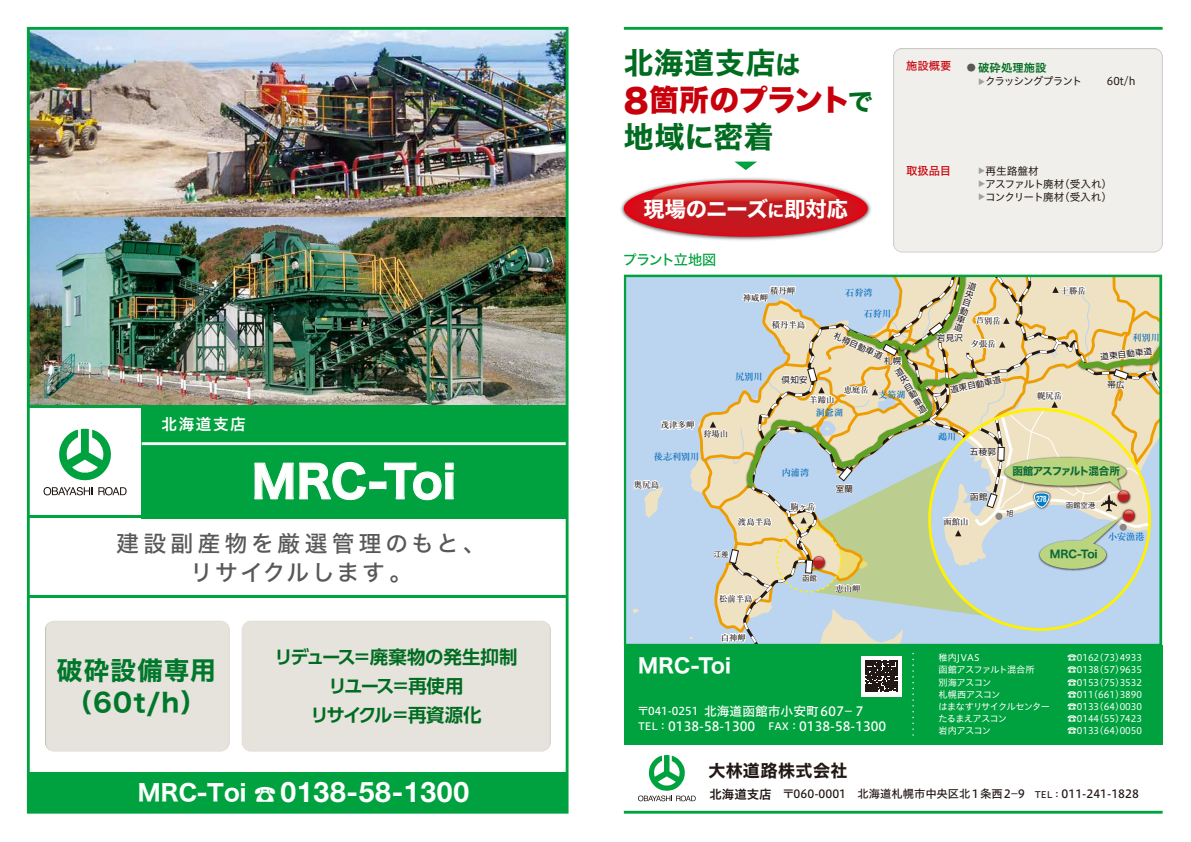
<style>
.page{position:relative;width:1191px;height:842px;background:#fff}
.page>*{position:absolute;margin:0;border:0;box-sizing:border-box;transform-origin:0 0}
.t1{font:43.9px "Hira Kaku Std W7";color:#fff}
.t2{font:32.1px "Hira Kaku Std N W8";color:#c7000b}
.t3{font:29.8px "Hira Kaku Std W7";letter-spacing:.02em;color:#006c20}
.t4{font:29.8px "Hira Kaku Std N W8";letter-spacing:-.035em;color:#c7000b}
.t5{font:700 28.3px "Helvetica Neue LT Std";letter-spacing:.025em;color:#fff}
.t6{font:25.5px/31.9px "Hira Kaku Std W7";letter-spacing:.05em;color:#00772b;text-align:center}
.t7{font:22.7px/29.8px "Hira Kaku Std N W5";letter-spacing:.16em;color:#595757;text-align:center}
.t8{font:22.7px "Hira Kaku Std W7";color:#fff}
.t9{font:700 22.7px "Gothic MB101 Pr 6 N De";color:#fff}
.t10{font:21.3px "Hira Kaku Std W7";letter-spacing:-.015em;color:#fff}
.t11{font:19.8px "Hira Kaku Std W7";letter-spacing:.005em;color:#fff}
.t12{font:700 18.4px/29px "UD Shin Go Pr 6 N De";letter-spacing:-.115em;color:#006c20}
.t13{font:700 18.4px "UD Shin Go Pr 6 N De";letter-spacing:.005em;color:#006c20}
.t14{font:700 18.4px "UD Shin Go Pr 6 N De";letter-spacing:-.025em;color:#006c20}
.t15{font:17px "Hira Kaku Std W7";letter-spacing:.03em;color:#221815}
.t16{font:15.6px "Hira Kaku Pro N W6";letter-spacing:.1em;color:#fff}
.t17{font:14.2px "Hira Kaku Std N W5";letter-spacing:-.08em;color:#00a23f}
.t18{font:12.8px "Hiragino UD Sans Std N W5";color:#fff}
.t19{font:11.3px "Hiragino UD Sans Std N W5";color:#221815}
.t20{font:11.3px "Hiragino UD Sans Std N W5";color:#c7000b}
.t21{font:11.3px "Hiragino UD Sans Std N W6";color:#006c20}
.t22{font:10.8px "Hiragino UD Sans Std N W5";color:#fff}
.t23{font:10.6px/12.8px "Hiragino UD Sans Std N W4";letter-spacing:-.075em;color:#221815}
.t24{font:10.6px "Hira Kaku Std W7";letter-spacing:-.07em;color:#0b6936}
.t25{font:10.6px "Hiragino UD Sans Std N W4";letter-spacing:-.105em;color:#221815}
.t26{font:10.2px "Hiragino UD Sans Std N W5";color:#fff}
.t27{font:9.2px "Hiragino UD Sans Std N W4";color:#fff}
.t28{font:500 9.2px "Ryumin Pro";letter-spacing:-.01em;color:#0068b7}
.t29{font:9.2px "Hiragino UD Sans Std N W4";letter-spacing:-.075em;color:#fff}
.t30{font:9.2px "Hiragino UD Sans Std N W4";letter-spacing:-.065em;color:#fff}
.t31{font:9.2px "Hiragino UD Sans Std N W4";letter-spacing:-.08em;color:#fff}
.t32{font:9.2px "Hiragino UD Sans Std N W4";letter-spacing:-.06em;color:#fff}
.t33{font:9.1px "Hiragino UD Sans Std N W5";color:#221815}
.t34{font:9.1px "Hiragino UD Sans Std N W6";color:#595757}
.t35{font:700 condensed 8.8px "Helvetica Neue LT Std";color:#fff;scale:.8 1}
.t36{font:500 8.5px "Ryumin Pro";letter-spacing:-.01em;color:#221815}
.t37{font:8.5px/8.8px "Shin Go Pro";letter-spacing:.035em;color:#221815;text-align:justify}
.t38{font:7.4px "Hiragino UD Sans Std N W4";color:#9fa0a0}
.t39{font:7.1px "Shin Go Pro";letter-spacing:.04em;color:#221815}
.s1{font-size:25.3px}
.s2{font-family:"Hira Kaku Std W7";font-size:25.3px;color:#006c20}
.s3{font-size:17px}
.s4{font-size:10.2px}
.s5{font-family:"Hiragino UD Sans Std N W6";font-size:12.5px}
.s6{font-size:9.1px}
</style>
<div class="page">
<svg style="left:623px;top:26px;width:540px;height:788px"></svg>
<hr style="left:28px;top:595px;width:539px;height:3px;background:#00a23f">
<div style="left:893px;top:48px;width:269px;height:204px;background:#f1efeb;border-radius:9px"></div>
<img style="left:620px;top:176px;width:253px;height:66px">
<svg style="left:624px;top:180px;width:243px;height:57px"></svg>
<div style="left:45px;top:621px;width:184px;height:130px;background:#e6e3dd;border-radius:9px"></div>
<div style="left:624px;top:645px;width:538px;height:100px;background:#00a23f"></div>
<hr style="left:624px;top:811px;width:538px;height:3px;background:#00a23f">
<hr style="left:624px;top:27px;width:538px;height:3px;background:#00a23f">
<div style="left:28px;top:772px;width:539px;height:40px;background:#00a23f"></div>
<svg style="left:638px;top:755px;width:57px;height:46px"></svg>
<hr style="left:28px;top:515px;width:539px;height:3px;background:#00a23f">
<hr style="left:28px;top:405px;width:539px;height:3px;background:#00a23f">
<div style="left:142px;top:405px;width:425px;height:113px;background:#00a23f"></div>
<hr style="left:142px;top:442px;width:425px;height:3px;background:#fff">
<svg style="left:254px;top:462px;width:200px;height:38px"></svg>
<svg style="left:44px;top:429px;width:83px;height:66px"></svg>
<svg style="left:734px;top:162px;width:23px;height:8px"></svg>
<img style="left:31px;top:31px;width:533px;height:187px">
<img style="left:31px;top:218px;width:533px;height:187px">
<div style="left:27px;top:27px;width:541px;height:787px;border:3px solid #00a23f"></div>
<svg style="left:912px;top:653px;width:1px;height:83px"></svg>
<div style="left:861px;top:656px;width:40px;height:40px;background:#fff"></div>
<svg style="left:865px;top:660px;width:32px;height:32px"></svg>
<div style="left:242px;top:621px;width:308px;height:130px;background:#e6e3dd;border-radius:9px"></div>
<h3 class="t3" style="left:624px;top:40px;width:178px">北海道支店<span class="s1">は</span></h3>
<h3 class="t4" style="left:649px;top:84px;width:225px">箇所のプラント<span class="s2">で</span></h3>
<h2 class="t2" style="left:624px;top:83px;width:26px">8</h2>
<h3 class="t3" style="left:624px;top:114px;width:151px">地域に密着</h3>
<p class="t20" style="left:906px;top:58px;width:47px">施設概要</p>
<p class="t21" style="left:978px;top:59px;width:70px">破砕処理施設</p>
<p class="t34" style="left:967px;top:60px;width:11px">●</p>
<p class="t25" style="left:985px;top:73px;width:99px">クラッシングプラント</p>
<p class="t38" style="left:987px;top:78px;width:9px;rotate:90deg">▲</p>
<p class="t23" style="left:1106px;top:74px;width:30px">6 0 h/t</p>
<h3 class="t10" style="left:643px;top:193px;width:206px">現場のニーズ<span class="s3">に</span>即対応</h3>
<p class="t20" style="left:906px;top:162px;width:46px">取扱品目</p>
<p class="t38" style="left:987px;top:167px;width:22px;rotate:90deg">▲ ▲</p>
<p class="t23" style="left:985px;top:164px;width:123px">再生路盤材<br>アスファルト廃材(受入れ(コンクリート廃材(受入れ(</p>
<p class="t38" style="left:987px;top:193px;width:9px;rotate:90deg">▲</p>
<h3 class="t17" style="left:623px;top:249px;width:95px">プラント立地図</h3>
<h3 class="t16" style="left:162px;top:410px;width:86px">北海道支店</h3>
<p class="t36" style="left:661px;top:418px;width:35px">茂津多岬</p>
<p class="t36" style="left:703px;top:427px;width:27px">狩場山</p>
<p class="t36" style="left:770px;top:284px;width:27px">積丹岬</p>
<p class="t36" style="left:743px;top:291px;width:27px">神威岬</p>
<p class="t36" style="left:772px;top:318px;width:35px">積丹半島</p>
<p class="t28" style="left:845px;top:286px;width:29px">石狩湾</p>
<p class="t28" style="left:864px;top:306px;width:29px">石狩川</p>
<p class="t28" style="left:735px;top:369px;width:29px">尻別川</p>
<p class="t37" style="left:836px;top:331px;width:53px;rotate:23deg">札樽自動車道</p>
<p class="t37" style="left:884px;top:355px;width:19px">札幌</p>
<p class="t37" style="left:893px;top:369px;width:6px;rotate:-31deg">道央自動車道</p>
<p class="t37" style="left:781px;top:374px;width:27px">倶知安</p>
<p class="t36" style="left:843px;top:384px;width:27px">恵庭岳</p>
<p class="t28" style="left:878px;top:387px;width:29px">支笏湖</p>
<p class="t36" style="left:809px;top:393px;width:27px">羊蹄山</p>
<p class="t28" style="left:816px;top:406px;width:29px">洞爺湖</p>
<p class="t37" style="left:969px;top:279px;width:6px;rotate:18deg">道央自動車道</p>
<p class="t36" style="left:975px;top:314px;width:27px">芦別岳</p>
<p class="t36" style="left:971px;top:337px;width:27px">夕張岳</p>
<p class="t37" style="left:937px;top:332px;width:28px">岩見沢</p>
<p class="t37" style="left:949px;top:385px;width:53px;rotate:-12deg">道東自動車道</p>
<p class="t28" style="left:938px;top:430px;width:20px">鵡川</p>
<p class="t36" style="left:1060px;top:284px;width:27px">十勝岳</p>
<p class="t36" style="left:1037px;top:389px;width:27px">幌尻岳</p>
<p class="t28" style="left:1132px;top:330px;width:29px">利別川</p>
<p class="t37" style="left:1100px;top:352px;width:53px;rotate:-7deg">道東自動車道</p>
<p class="t37" style="left:1107px;top:379px;width:19px">帯広</p>
<h1 class="t1" style="left:252px;top:447px;width:205px">MRC-Toi</h1>
<p class="t28" style="left:654px;top:449px;width:47px">後志利別川</p>
<p class="t36" style="left:634px;top:478px;width:27px">奥尻島</p>
<p class="t36" style="left:738px;top:515px;width:35px">渡島半島</p>
<p class="t28" style="left:782px;top:465px;width:29px">内浦湾</p>
<p class="t36" style="left:790px;top:500px;width:27px">駒ヶ岳</p>
<p class="t37" style="left:835px;top:483px;width:19px">室蘭</p>
<p class="t37" style="left:970px;top:447px;width:28px">五稜郭</p>
<p class="t37" style="left:970px;top:491px;width:19px">函館</p>
<p class="t36" style="left:943px;top:515px;width:27px">函館山</p>
<p class="t24" style="left:1012px;top:463px;width:109px">函館アスファルト混合所</p>
<p class="t39" style="left:1006px;top:507px;width:9px">旭</p>
<p class="t35" style="left:1036px;top:494px;width:14px">278</p>
<p class="t39" style="left:1066px;top:499px;width:30px">函館空港</p>
<h3 class="t7" style="left:116px;top:528px;width:371px">建設副産物を厳選管理のもと、リサイクルします。</h3>
<p class="t39" style="left:714px;top:549px;width:16px">江差</p>
<p class="t39" style="left:802px;top:573px;width:16px">函館</p>
<p class="t36" style="left:835px;top:582px;width:27px">恵山岬</p>
<p class="t24" style="left:1050px;top:546px;width:49px">MRC-Toi</p>
<p class="t28" style="left:1108px;top:529px;width:38px">小安漁港</p>
<p class="t36" style="left:719px;top:592px;width:35px">松前半島</p>
<p class="t36" style="left:721px;top:631px;width:27px">白神岬</p>
<h3 class="t6" style="left:57px;top:656px;width:160px">破砕設備専用（ 6 0 h/t (</h3>
<h3 class="t14" style="left:274px;top:642px;width:83px">リデュース</h3>
<h3 class="t13" style="left:353px;top:642px;width:166px">＝廃棄物の発生抑制</h3>
<h3 class="t14" style="left:391px;top:671px;width:74px">＝再使用</h3>
<h3 class="t12" style="left:310px;top:671px;width:173px;text-indent:18px">リユース<br>リサイクル＝再資源化</h3>
<h3 class="t11" style="left:638px;top:650px;width:95px">MRC-Toi</h3>
<p class="t27" style="left:938px;top:651px;width:42px">稚内JVAS</p>
<p class="t30" style="left:938px;top:663px;width:98px">函館アスファルト混合所</p>
<p class="t27" style="left:1067px;top:651px;width:76px">☎0162)73(4933</p>
<p class="t27" style="left:1067px;top:663px;width:76px">☎0138)57(9635</p>
<p class="t27" style="left:938px;top:675px;width:54px">別海アスコン</p>
<p class="t27" style="left:1067px;top:675px;width:76px">☎0153)75(3532</p>
<p class="t32" style="left:938px;top:687px;width:63px">札幌西アスコン</p>
<p class="t27" style="left:1067px;top:687px;width:76px">☎011)661(3890</p>
<p class="t22" style="left:637px;top:703px;width:62px">〒041-0251</p>
<h3 class="t18" style="left:704px;top:701px;width:163px">北海道函館市小安町６０７－７</h3>
<h3 class="t18" style="left:658px;top:717px;width:112px"><span class="s4">：</span>0138-58-1300　</h3>
<h3 class="t18" style="left:789px;top:717px;width:99px"><span class="s4">：</span>0138-58-1300</h3>
<p class="t26" style="left:638px;top:719px;width:21px">TEL</p>
<p class="t26" style="left:768px;top:719px;width:22px">FAX</p>
<p class="t29" style="left:938px;top:699px;width:113px">はまなすリサイクルセンター</p>
<p class="t27" style="left:1067px;top:699px;width:76px">☎0133)64(0030</p>
<p class="t31" style="left:938px;top:711px;width:70px">たるまえアスコン</p>
<p class="t27" style="left:1067px;top:711px;width:76px">☎0144)55(7423</p>
<p class="t27" style="left:938px;top:723px;width:54px">岩内アスコン</p>
<p class="t27" style="left:1067px;top:723px;width:76px">☎0133)64(0050</p>
<h3 class="t15" style="left:708px;top:758px;width:140px">大林道路株式会社</h3>
<h3 class="t8" style="left:138px;top:775px;width:110px">MRC-Toi</h3>
<h3 class="t5" style="left:280px;top:775px;width:190px">0138-58-1300</h3>
<h3 class="t9" style="left:254px;top:775px;width:24px">☎</h3>
<p class="t19" style="left:709px;top:785px;width:319px"><span class="s5">北海道支店</span>　〒060-0001　北海道札幌市中央区北１条西２－９</p>
<p class="t19" style="left:1052px;top:785px;width:88px"><span class="s6">：</span>011-241-1828</p>
<p class="t33" style="left:1034px;top:787px;width:19px">TEL</p>
</div>
